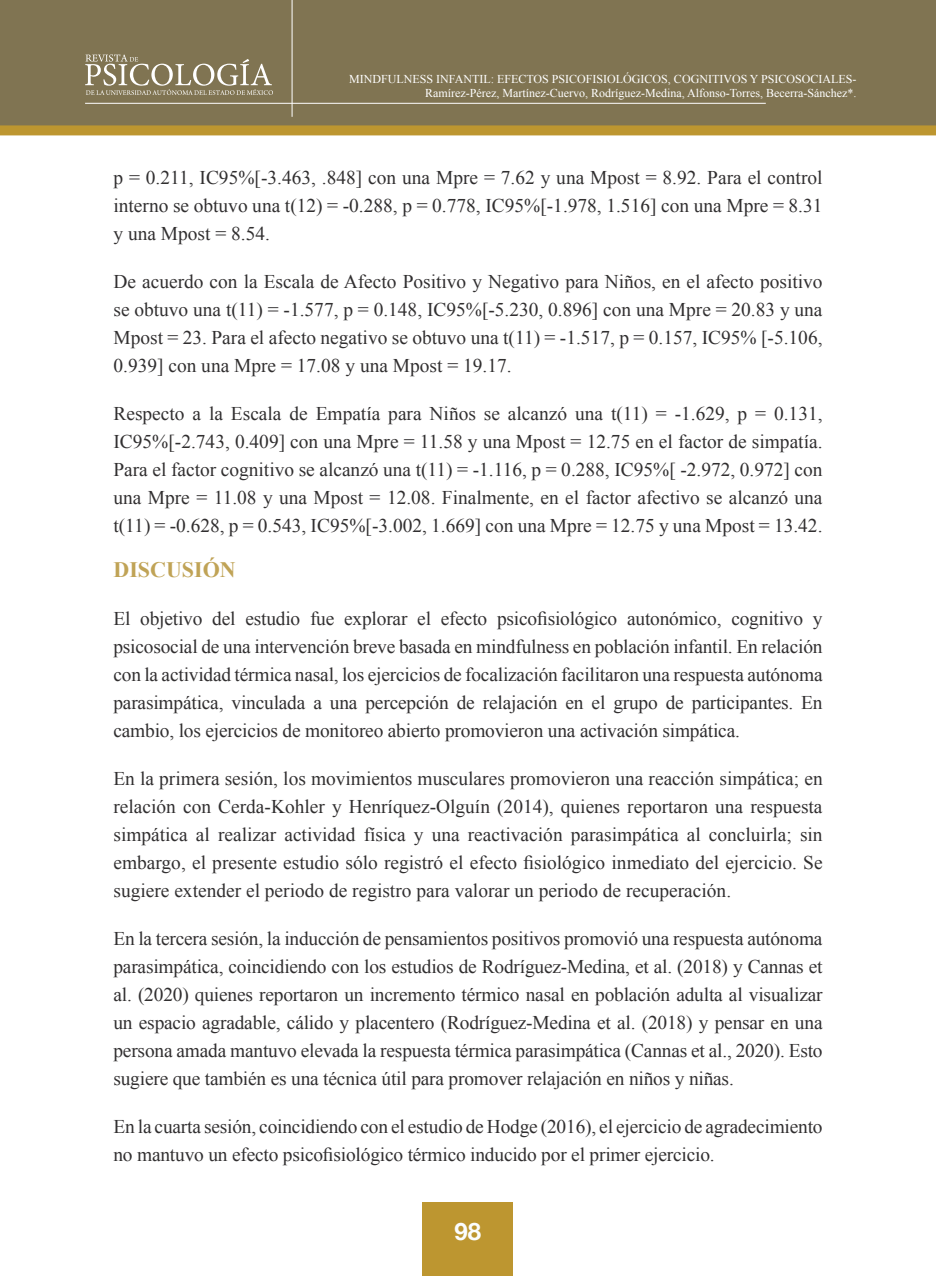
<style>
.page{position:relative;width:936px;height:1276px;background:#fff}
.page>*{position:absolute;margin:0;border:0;box-sizing:border-box;transform-origin:0 0}
.t1{font:700 24px "Helvetica Neue";color:#fbfdfe}
.t2{font:700 22px "Times New Roman";color:#c0a356}
.t3{font:19.4px/28px "Times New Roman";letter-spacing:-.01em;color:#312f30;text-align:justify}
.t4{font:12px/14.4px "Times New Roman";color:#fff;text-align:right}
</style>
<div class="page">
<div style="left:0;top:0;width:935px;height:130px;background:#807452"></div>
<div style="left:0;top:125px;width:935px;height:10px;background:#bd9630"></div>
<svg style="left:85px;top:54px;width:188px;height:41px"></svg>
<hr style="left:85px;top:103px;width:680px;height:1px;background:#fff">
<hr style="left:291px;top:0;width:1px;height:117px;background:#fff">
<div style="left:422px;top:1202px;width:91px;height:74px;background:#bd9630"></div>
<p class="t4" style="left:349px;top:71px;width:509px">MINDFULNESS INFANTIL: EFECTOS PSICOFISIOLÓGICOS, COGNITIVOS Y PSICOSOCIALES-<br>Ramírez-Pérez, Martínez-Cuervo, Rodríguez-Medina, Alfonso-Torres, Becerra-Sánchez*.</p>
<p class="t3" style="left:113px;top:163px;width:710px">p = 0.211, IC95%[-3.463, .848] con una Mpre = 7.62 y una Mpost = 8.92. Para el control interno se obtuvo una t(12) = -0.288, p = 0.778, IC95%[-1.978, 1.516] con una Mpre = 8.31 y una Mpost = 8.54.</p>
<p class="t3" style="left:113px;top:267px;width:710px">De acuerdo con la Escala de Afecto Positivo y Negativo para Niños, en el afecto positivo se obtuvo una t(11) = -1.577, p = 0.148, IC95%[-5.230, 0.896] con una Mpre = 20.83 y una Mpost = 23. Para el afecto negativo se obtuvo una t(11) = -1.517, p = 0.157, IC95% [-5.106, 0.939] con una Mpre = 17.08 y una Mpost = 19.17.</p>
<p class="t3" style="left:113px;top:399px;width:710px">Respecto a la Escala de Empatía para Niños se alcanzó una t(11) = -1.629, p = 0.131, IC95%[-2.743, 0.409] con una Mpre = 11.58 y una Mpost = 12.75 en el factor de simpatía.<br>Para el factor cognitivo se alcanzó una t(11) = -1.116, p = 0.288, IC95%[ -2.972, 0.972] con una Mpre = 11.08 y una Mpost = 12.08. Finalmente, en el factor afectivo se alcanzó una t(11) = -0.628, p = 0.543, IC95%[-3.002, 1.669] con una Mpre = 12.75 y una Mpost = 13.42.</p>
<p class="t2" style="left:113px;top:554px;width:124px">DISCUSIÓN</p>
<p class="t3" style="left:113px;top:604px;width:710px">El objetivo del estudio fue explorar el efecto psicofisiológico autonómico, cognitivo y psicosocial de una intervención breve basada en mindfulness en población infantil. En relación con la actividad térmica nasal, los ejercicios de focalización facilitaron una respuesta autónoma parasimpática, vinculada a una percepción de relajación en el grupo de participantes. En cambio, los ejercicios de monitoreo abierto promovieron una activación simpática.</p>
<p class="t3" style="left:113px;top:764px;width:710px">En la primera sesión, los movimientos musculares promovieron una reacción simpática; en relación con Cerda-Kohler y Henríquez-Olguín (2014), quienes reportaron una respuesta simpática al realizar actividad física y una reactivación parasimpática al concluirla; sin embargo, el presente estudio sólo registró el efecto fisiológico inmediato del ejercicio. Se sugiere extender el periodo de registro para valorar un periodo de recuperación.</p>
<p class="t3" style="left:113px;top:924px;width:710px">En la tercera sesión, la inducción de pensamientos positivos promovió una respuesta autónoma parasimpática, coincidiendo con los estudios de Rodríguez-Medina, et al. (2018) y Cannas et al. (2020) quienes reportaron un incremento térmico nasal en población adulta al visualizar un espacio agradable, cálido y placentero (Rodríguez-Medina et al. (2018) y pensar en una persona amada mantuvo elevada la respuesta térmica parasimpática (Cannas et al., 2020). Esto sugiere que también es una técnica útil para promover relajación en niños y niñas.</p>
<p class="t3" style="left:113px;top:1112px;width:710px">En la cuarta sesión, coincidiendo con el estudio de Hodge (2016), el ejercicio de agradecimiento no mantuvo un efecto psicofisiológico térmico inducido por el primer ejercicio.</p>
<p class="t1" style="left:454px;top:1212px;width:28px">98</p>
</div>
